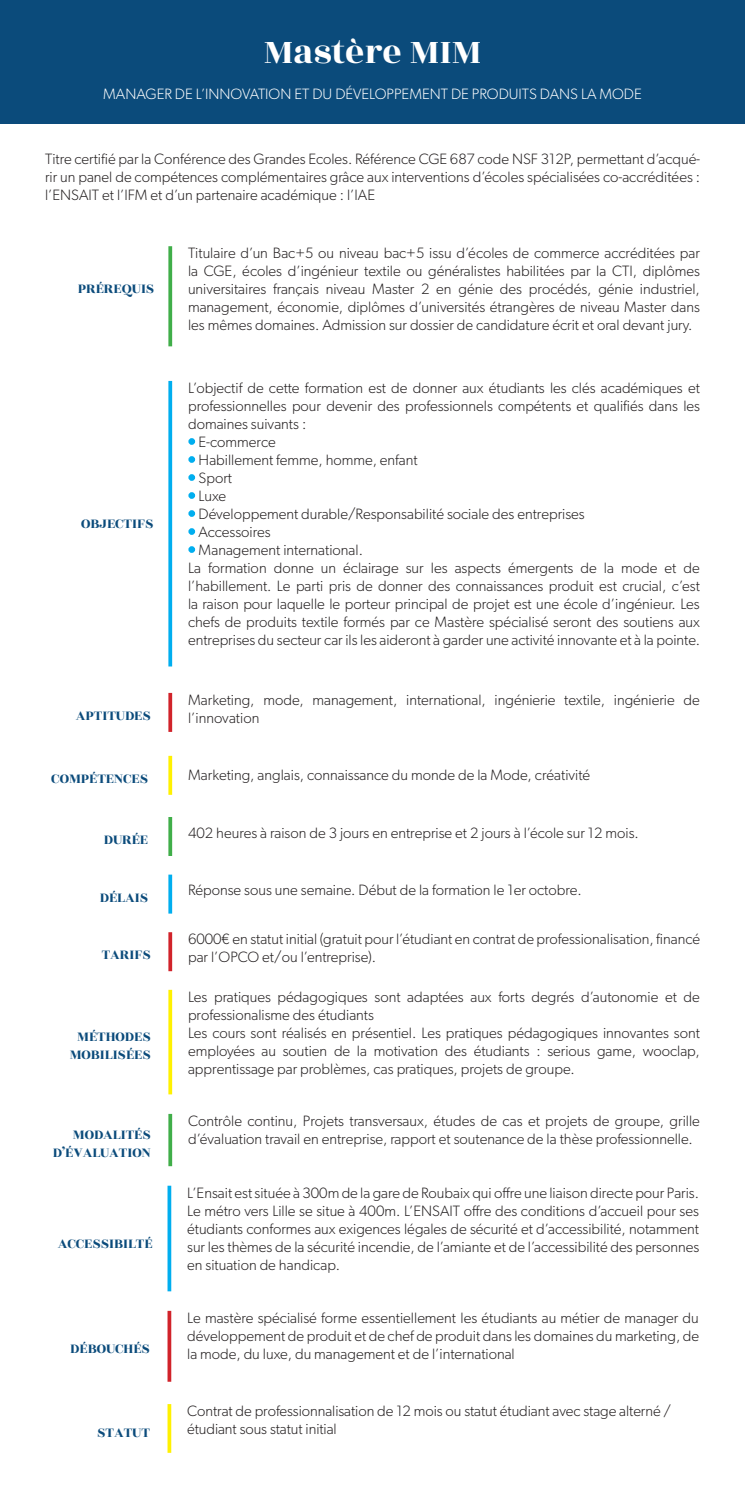
<style>
.page{position:relative;width:745px;height:1489px;background:#fff}
.page>*{position:absolute;margin:0;border:0;box-sizing:border-box;transform-origin:0 0}
.t1{font:37.5px "Rozha One";color:#fff}
.t2{font:300 15px/18px "Gibson";color:#231f20}
.t3{font:15px/18px "Rozha One";color:#0b4b7b;text-align:center}
.t4{font:300 15px "Gibson";color:#fff}
.s1{color:#00aeef}
</style>
<div class="page">
<div style="left:0;top:0;width:744px;height:124px;background:#0b4b7b"></div>
<svg style="left:168px;top:246px;width:4px;height:100px"></svg>
<svg style="left:168px;top:381px;width:4px;height:285px"></svg>
<div style="left:188px;top:438px;width:7px;height:7px;border:2px solid #00aeef;border-radius:50%"></div>
<div style="left:188px;top:456px;width:7px;height:7px;border:2px solid #00aeef;border-radius:50%"></div>
<div style="left:188px;top:474px;width:7px;height:7px;border:2px solid #00aeef;border-radius:50%"></div>
<div style="left:188px;top:492px;width:7px;height:7px;border:2px solid #00aeef;border-radius:50%"></div>
<div style="left:188px;top:510px;width:7px;height:7px;border:2px solid #00aeef;border-radius:50%"></div>
<div style="left:188px;top:528px;width:7px;height:7px;border:2px solid #00aeef;border-radius:50%"></div>
<div style="left:188px;top:546px;width:7px;height:7px;border:2px solid #00aeef;border-radius:50%"></div>
<svg style="left:168px;top:693px;width:4px;height:39px"></svg>
<svg style="left:168px;top:755px;width:4px;height:39px"></svg>
<svg style="left:168px;top:817px;width:4px;height:39px"></svg>
<svg style="left:168px;top:874px;width:4px;height:39px"></svg>
<svg style="left:168px;top:932px;width:4px;height:39px"></svg>
<svg style="left:168px;top:989px;width:4px;height:105px"></svg>
<svg style="left:168px;top:1113px;width:4px;height:53px"></svg>
<svg style="left:167px;top:1185px;width:4px;height:106px"></svg>
<svg style="left:167px;top:1310px;width:4px;height:71px"></svg>
<svg style="left:167px;top:1404px;width:4px;height:48px"></svg>
<h1 class="t1" style="left:263px;top:25px;width:219px">Mastère MIM</h1>
<p class="t4" style="left:103px;top:84px;width:539px">MANAGER DE L’INNOVATION ET DU DÉVELOPPEMENT DE PRODUITS DANS LA MODE</p>
<p class="t2" style="left:45px;top:150px;width:656px;text-align:justify">Titre certifié par la Conférence des Grandes Ecoles. Référence CGE 687 code NSF 312P, permettant d’acqué&shy;rir un panel de compétences complémentaires grâce aux interventions d’écoles spécialisées co-accréditées : l’ENSAIT et l’IFM et d’un partenaire académique : l’IAE</p>
<p class="t3" style="left:78px;top:279px;width:78px">PRÉREQUIS</p>
<p class="t3" style="left:81px;top:514px;width:74px">OBJECTIFS</p>
<p class="t3" style="left:76px;top:706px;width:76px">APTITUDES</p>
<p class="t2" style="left:188px;top:244px;width:513px;text-align:justify">Titulaire d’un Bac+5 ou niveau bac+5 issu d’écoles de commerce accréditées par la CGE, écoles d’ingénieur textile ou généralistes habilitées par la CTI, diplômes universitaires français niveau Master 2 en génie des procédés, génie industriel, management, économie, diplômes d’universités étrangères de niveau Master dans les mêmes domaines. Admission sur dossier de candidature écrit et oral devant jury.</p>
<p class="t2" style="left:188px;top:378px;width:513px;text-align:justify">L’objectif de cette formation est de donner aux étudiants les clés académiques et professionnelles pour devenir des professionnels compétents et qualifiés dans les domaines suivants :</p>
<p class="t2" style="left:188px;top:432px;width:89px"><span class="s1">•</span> E-commerce</p>
<p class="t2" style="left:188px;top:450px;width:231px"><span class="s1">•</span> Habillement femme, homme, enfant</p>
<p class="t2" style="left:188px;top:468px;width:45px"><span class="s1">•</span> Sport</p>
<p class="t2" style="left:188px;top:486px;width:40px"><span class="s1">•</span> Luxe</p>
<p class="t2" style="left:188px;top:504px;width:398px"><span class="s1">•</span> Développement durable/Responsabilité sociale des entreprises</p>
<p class="t2" style="left:188px;top:522px;width:84px"><span class="s1">•</span> Accessoires</p>
<p class="t2" style="left:188px;top:540px;width:513px"><span class="s1">•</span> Management international.<br>La formation donne un éclairage sur les aspects émergents de la mode et de l’habillement. Le parti pris de donner des connaissances produit est crucial, c’est la raison pour laquelle le porteur principal de projet est une école d’ingénieur. Les chefs de produits textile formés par ce Mastère spécialisé seront des soutiens aux entreprises du secteur car ils les aideront à garder une activité innovante et à la pointe.</p>
<p class="t2" style="left:188px;top:690px;width:513px">Marketing, mode, management, international, ingénierie textile, ingénierie de l’innovation</p>
<p class="t3" style="left:51px;top:769px;width:98px">COMPÉTENCES</p>
<p class="t2" style="left:188px;top:765px;width:403px">Marketing, anglais, connaissance du monde de la Mode, créativité</p>
<p class="t3" style="left:104px;top:830px;width:46px">DURÉE</p>
<p class="t2" style="left:188px;top:823px;width:452px">402 heures à raison de 3 jours en entreprise et 2 jours à l’école sur 12 mois.</p>
<p class="t3" style="left:100px;top:888px;width:50px">DÉLAIS</p>
<p class="t2" style="left:188px;top:881px;width:395px">Réponse sous une semaine. Début de la formation le 1er octobre.</p>
<p class="t3" style="left:102px;top:945px;width:50px">TARIFS</p>
<p class="t3" style="left:70px;top:1027px;width:82px">MÉTHODES<br>MOBILISÉES</p>
<p class="t2" style="left:188px;top:929px;width:513px">6000€ en statut initial (gratuit pour l’étudiant en contrat de professionalisation, financé par l’OPCO et/ou l’entreprise).</p>
<p class="t2" style="left:188px;top:987px;width:513px">Les pratiques pédagogiques sont adaptées aux forts degrés d’autonomie et de professionalisme des étudiants<br>Les cours sont réalisés en présentiel. Les pratiques pédagogiques innovantes sont employées au soutien de la motivation des étudiants : serious game, wooclap, apprentissage par problèmes, cas pratiques, projets de groupe.</p>
<p class="t3" style="left:53px;top:1125px;width:99px;text-align:right">MODALITÉS<br>D’ÉVALUATION</p>
<p class="t2" style="left:188px;top:1111px;width:513px">Contrôle continu, Projets transversaux, études de cas et projets de groupe, grille d’évaluation travail en entreprise, rapport et soutenance de la thèse professionnelle.</p>
<p class="t3" style="left:58px;top:1234px;width:96px">ACCESSIBILTÉ</p>
<p class="t3" style="left:70px;top:1339px;width:81px">DÉBOUCHÉS</p>
<p class="t3" style="left:97px;top:1423px;width:54px">STATUT</p>
<p class="t2" style="left:187px;top:1183px;width:513px;text-align:justify">L’Ensait est située à 300m de la gare de Roubaix qui offre une liaison directe pour Paris.<br>Le métro vers Lille se situe à 400m. L’ENSAIT offre des conditions d’accueil pour ses étudiants conformes aux exigences légales de sécurité et d’accessibilité, notamment sur les thèmes de la sécurité incendie, de l’amiante et de l’accessibilité des personnes en situation de handicap.</p>
<p class="t2" style="left:187px;top:1308px;width:513px;text-align:justify">Le mastère spécialisé forme essentiellement les étudiants au métier de manager du développement de produit et de chef de produit dans les domaines du marketing, de la mode, du luxe, du management et de l’international</p>
<p class="t2" style="left:187px;top:1401px;width:485px">Contrat de professionnalisation de 12 mois ou statut étudiant avec stage alterné / étudiant sous statut initial</p>
</div>
